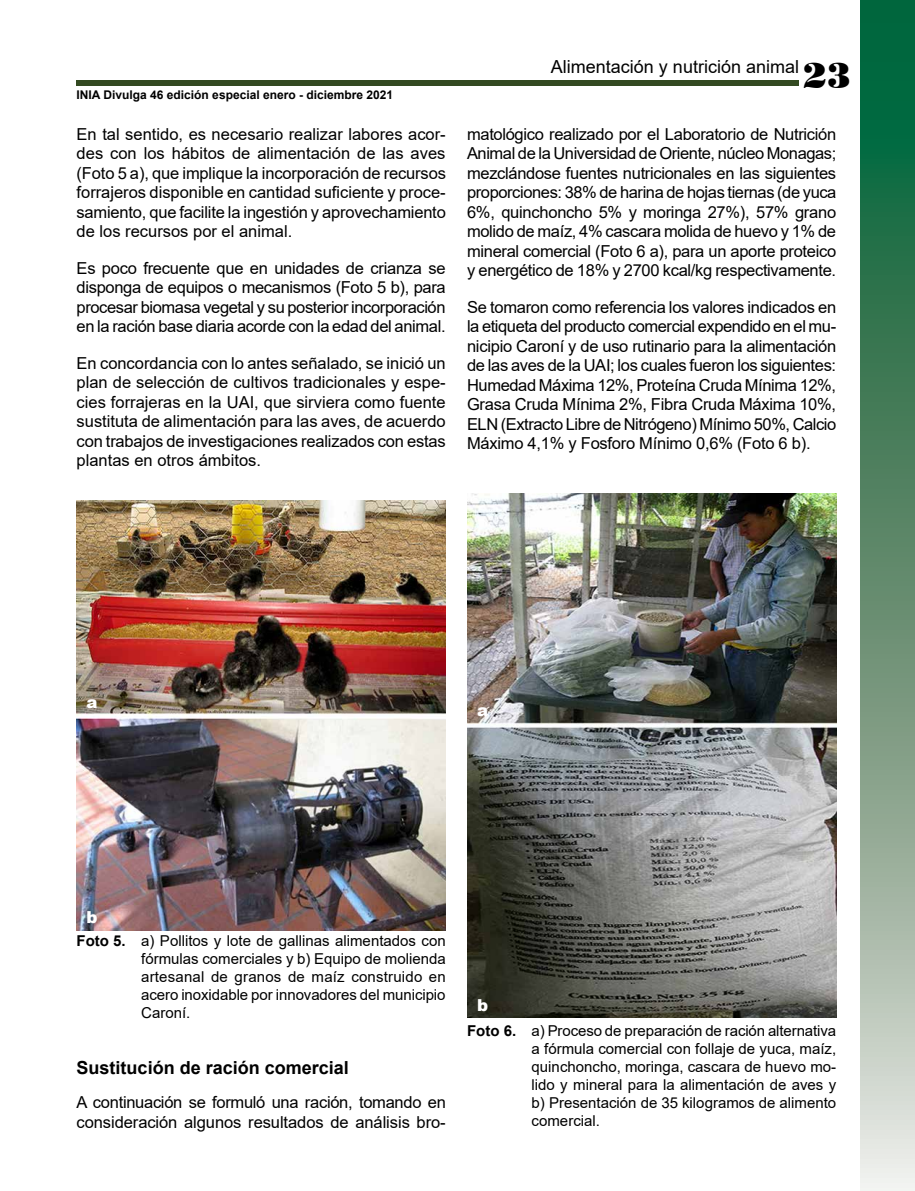
<style>
.page{position:relative;width:915px;height:1191px;background:#fff}
.page>*{position:absolute;margin:0;border:0;box-sizing:border-box;transform-origin:0 0}
.t1{font:36px "Poster Bodoni BT";color:#000}
.t2{font:18px "Arial";color:#000}
.t3{font:700 18px "Arial";color:#000}
.t4{font:16.5px/19.5px "Arial";letter-spacing:-.015em;color:#000;text-align:justify}
.t5{font:900 16.5px "Arial";color:#fff}
.t6{font:15px/18px "Arial";color:#000;text-align:justify}
.t7{font:700 12px "Arial";color:#000}
.s1{font-weight:700}
</style>
<div class="page">
<div style="left:77px;top:80px;width:721px;height:5px;background:#334a21"></div>
<svg style="left:860px;top:0;width:54px;height:1191px"></svg>
<img style="left:77px;top:501px;width:368px;height:429px">
<img style="left:467px;top:494px;width:368px;height:523px">
<p class="t7" style="left:77px;top:86px;width:318px">INIA Divulga 46 edición especial enero - diciembre 2021</p>
<p class="t4" style="left:77px;top:124px;width:371px">En tal sentido, es necesario realizar labores acor&shy;des con los hábitos de alimentación de las aves (Foto 5 a), que implique la incorporación de recursos forrajeros disponible en cantidad suficiente y proce&shy;samiento, que facilite la ingestión y aprovechamiento de los recursos por el animal.</p>
<p class="t4" style="left:77px;top:258px;width:370px">Es poco frecuente que en unidades de crianza se disponga de equipos o mecanismos (Foto 5 b), para procesar biomasa vegetal y su posterior incorporación en la ración base diaria acorde con la edad del animal.</p>
<p class="t4" style="left:77px;top:353px;width:370px">En concordancia con lo antes señalado, se inició un plan de selección de cultivos tradicionales y espe&shy;cies forrajeras en la UAI, que sirviera como fuente sustituta de alimentación para las aves, de acuerdo con trabajos de investigaciones realizados con estas plantas en otros ámbitos.</p>
<p class="t2" style="left:550px;top:54px;width:250px">Alimentación y nutrición animal</p>
<h1 class="t1" style="left:803px;top:53px;width:49px">23</h1>
<p class="t4" style="left:467px;top:124px;width:371px">matológico realizado por el Laboratorio de Nutrición Animal de la Universidad de Oriente, núcleo Monagas; mezclándose fuentes nutricionales en las siguientes proporciones: 38% de harina de hojas tiernas (de yuca 6%, quinchoncho 5% y moringa 27%), 57% grano molido de maíz, 4% cascara molida de huevo y 1% de mineral comercial (Foto 6 a), para un aporte proteico y energético de 18% y 2700 kcal/kg respectivamente.</p>
<p class="t4" style="left:467px;top:297px;width:370px">Se tomaron como referencia los valores indicados en la etiqueta del producto comercial expendido en el mu&shy;nicipio Caroní y de uso rutinario para la alimentación de las aves de la UAI; los cuales fueron los siguientes:<br>Humedad Máxima 12%, Proteína Cruda Mínima 12%, Grasa Cruda Mínima 2%, Fibra Cruda Máxima 10%, ELN (Extracto Libre de Nitrógeno) Mínimo 50%, Calcio Máximo 4,1% y Fosforo Mínimo 0,6% (Foto 6 b).</p>
<p class="t5" style="left:87px;top:690px;width:13px">a</p>
<p class="t5" style="left:477px;top:698px;width:13px">a</p>
<p class="t5" style="left:87px;top:905px;width:13px">b</p>
<p class="t6" style="left:141px;top:932px;width:306px;text-indent:-65px"><span class="s1">Foto 5.</span> a) Pollitos y lote de gallinas alimentados con fórmulas comerciales y b) Equipo de molienda artesanal de granos de maíz construido en acero inoxidable por innovadores del municipio Caroní.</p>
<p class="t3" style="left:77px;top:1055px;width:274px">Sustitución de ración comercial</p>
<p class="t4" style="left:77px;top:1092px;width:370px">A continuación se formuló una ración, tomando en consideración algunos resultados de análisis bro-</p>
<p class="t5" style="left:477px;top:992px;width:13px">b</p>
<p class="t6" style="left:531px;top:1022px;width:306px;text-indent:-65px"><span class="s1">Foto 6.</span> a) Proceso de preparación de ración alternativa a fórmula comercial con follaje de yuca, maíz, quinchoncho, moringa, cascara de huevo mo&shy;lido y mineral para la alimentación de aves y b) Presentación de 35 kilogramos de alimento comercial.</p>
</div>
